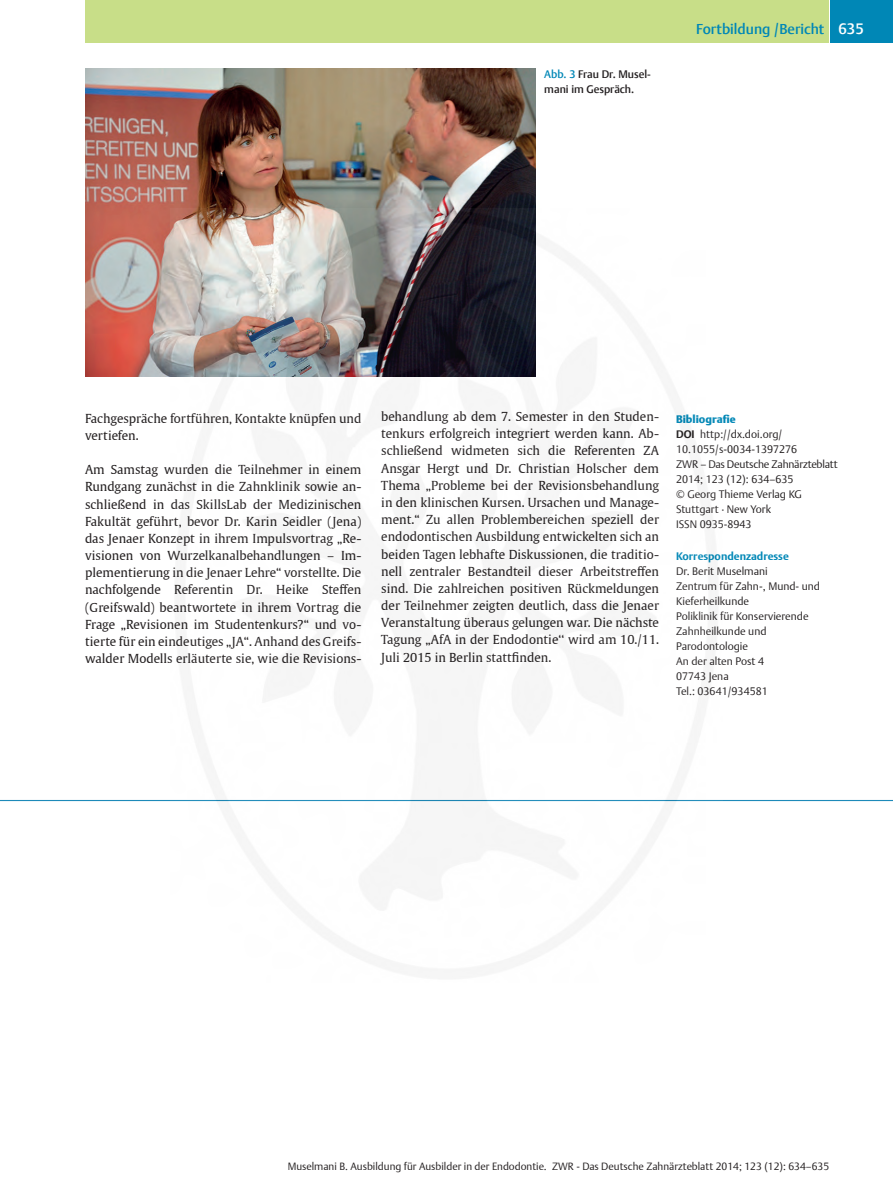
<style>
.page{position:relative;width:893px;height:1191px;background:#fff}
.page>*{position:absolute;margin:0;border:0;box-sizing:border-box;transform-origin:0 0}
.pFolioRight{font:500 15px "Thieme Argo 2011";color:#fff}
.pArtheadRight{font:500 14.25px "Thieme Argo 2011";color:#0087b6}
.pPara{font:12.3px/17.1px "Thieme Gulliver 2011";color:#231f20;text-align:justify}
.pCAff{font:300 10.8px/15px "Thieme Argo 2011";color:#231f20}
.pArtbiblio{font:300 10.8px/15px "Thieme Argo 2011";color:#231f20}
.pFigureCaption{font:500 10.8px/15.3px "Thieme Argo 2011";color:#231f20}
.pBibliography{font:700 10.8px "Thieme Argo 2011";color:#0087b6}
.pBibliography-2{font:900 10.8px "Thieme Argo 2011";color:#0087b6}
.pRunttlRight{font:300 10.5px "Thieme Argo 2011";color:#231f20}
.s1{color:#0087b6}
.s2{font-weight:700}
</style>
<div class="page">
<div style="left:77px;top:0;width:751px;height:43px;background:#c8de88"></div>
<div style="left:830px;top:0;width:63px;height:43px;background:#0087b6"></div>
<div style="left:76px;top:0;width:9px;height:43px;background:#fff"></div>
<img style="left:85px;top:68px;width:451px;height:309px">
<hr style="left:0;top:800px;width:893px;height:1px;background:#1d8ab9">
<img style="left:171px;top:208px;width:551px;height:594px">
<p class="pFigureCaption" style="left:544px;top:66px;width:108px"><span class="s1">Abb. 3</span> Frau Dr. Musel&shy;mani im Gespräch.</p>
<p class="pArtheadRight" style="left:696px;top:20px;width:130px">Fortbildung /Bericht</p>
<p class="pFolioRight" style="left:838px;top:19px;width:27px">635</p>
<p class="pPara" style="left:85px;top:409px;width:278px">Fachgespräche fortführen, Kontakte knüpfen und vertiefen.</p>
<p class="pPara" style="left:85px;top:460px;width:278px">Am Samstag wurden die Teilnehmer in einem Rundgang zunächst in die Zahnklinik sowie an&shy;schließend in das SkillsLab der Medizinischen Fakultät geführt, bevor Dr. Karin Seidler (Jena) das Jenaer Konzept in ihrem Impulsvortrag „Re&shy;visionen von Wurzelkanalbehandlungen – Im&shy;plementierung in die Jenaer Lehre“ vorstellte. Die nachfolgende Referentin Dr. Heike Steffen (Greifswald) beantwortete in ihrem Vortrag die Frage „Revisionen im Studentenkurs?“ und vo&shy;tierte für ein eindeutiges „JA“. Anhand des Greifs&shy;walder Modells erläuterte sie, wie die Revisions-</p>
<p class="pPara" style="left:381px;top:407px;width:279px">behandlung ab dem 7. Semester in den Studen&shy;tenkurs erfolgreich integriert werden kann. Ab&shy;schließend widmeten sich die Referenten ZA Ansgar Hergt und Dr. Christian Holscher dem Thema „Probleme bei der Revisionsbehandlung in den klinischen Kursen. Ursachen und Manage&shy;ment.“ Zu allen Problembereichen speziell der endodontischen Ausbildung entwickelten sich an beiden Tagen lebhafte Diskussionen, die traditio&shy;nell zentraler Bestandteil dieser Arbeitstreffen sind. Die zahlreichen positiven Rückmeldungen der Teilnehmer zeigten deutlich, dass die Jenaer Veranstaltung überaus gelungen war. Die nächste Tagung „AfA in der Endodontie‘‘ wird am 10./11.<br>Juli 2015 in Berlin stattfinden.</p>
<p class="pBibliography-2" style="left:676px;top:411px;width:61px">Bibliografie</p>
<p class="pArtbiblio" style="left:676px;top:426px;width:163px"><span class="s2">DOI</span> http://dx.doi.org/<br>10.1055/s-0034-1397276<br>ZWR – Das Deutsche Zahnärzteblatt<br>2014; 123 (12): 634–635</p>
<p class="pArtbiblio" style="left:676px;top:486px;width:127px">© Georg Thieme Verlag KG<br>Stuttgart · New York<br>ISSN 0935-8943</p>
<p class="pBibliography" style="left:676px;top:549px;width:114px">Korrespondenzadresse</p>
<p class="pCAff" style="left:676px;top:563px;width:93px">Dr. Berit Muselmani</p>
<p class="pCAff" style="left:676px;top:578px;width:145px">Zentrum für Zahn-, Mund- und<br>Kieferheilkunde</p>
<p class="pCAff" style="left:676px;top:608px;width:134px">Poliklinik für Konservierende<br>Zahnheilkunde und</p>
<p class="pCAff" style="left:676px;top:638px;width:73px">Parodontologie</p>
<p class="pCAff" style="left:676px;top:653px;width:90px">An der alten Post 4</p>
<p class="pCAff" style="left:676px;top:668px;width:54px">07743 Jena</p>
<p class="pCAff" style="left:676px;top:683px;width:93px">Tel.: 03641/934581</p>
<p class="pRunttlRight" style="left:288px;top:1159px;width:543px">Muselmani B. Ausbildung für Ausbilder in der Endodontie. ZWR - Das Deutsche Zahnärzteblatt 2014; 123 (12): 634–635</p>
</div>
